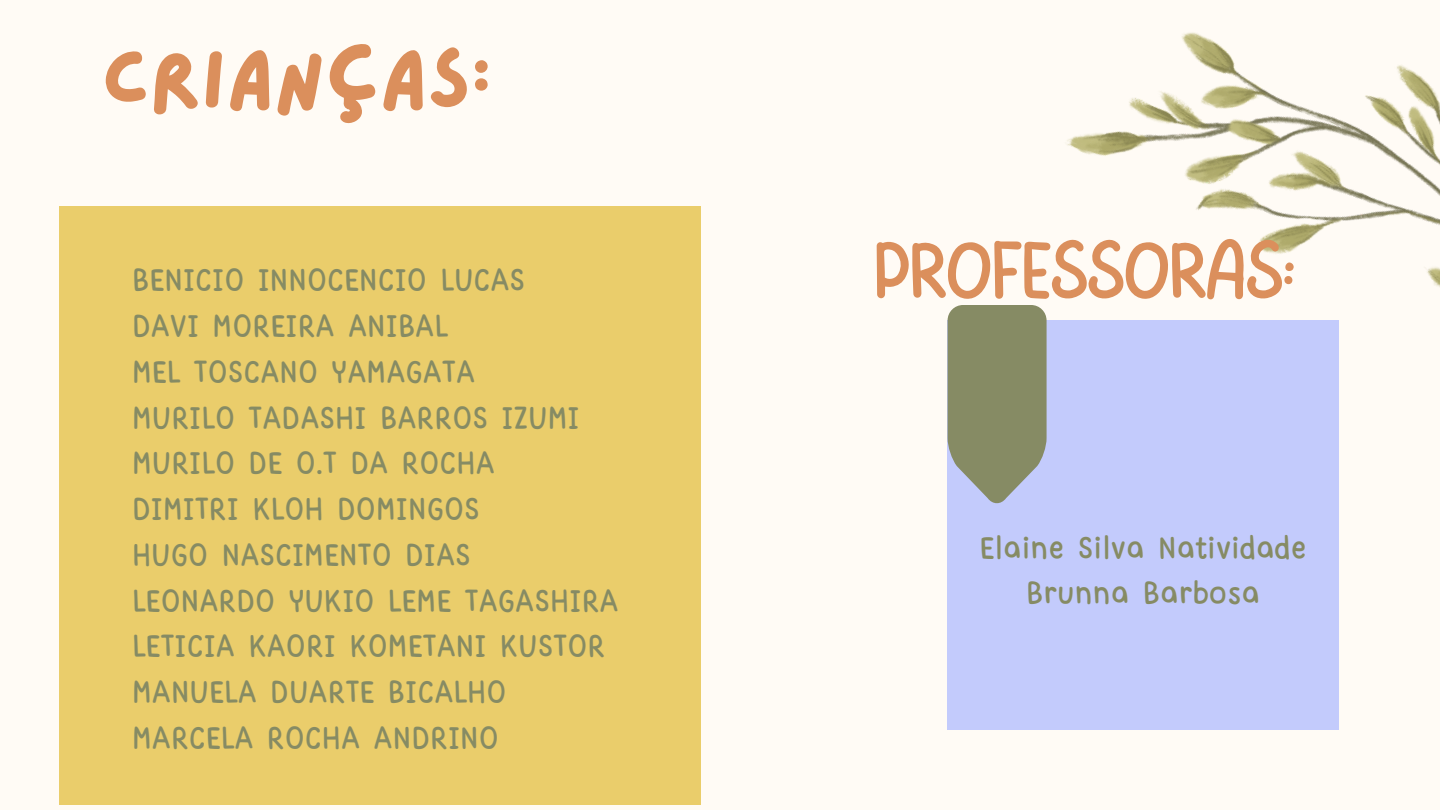
<style>
.page{position:relative;width:1440px;height:810px;background:#fffbf5}
.page>*{position:absolute;margin:0;border:0;box-sizing:border-box;transform-origin:0 0}
.t1{font:82px "FEELFREE Regular";color:#db8f5c}
.t2{font:82px "Lazydog";color:#db8f5c}
.t3{font:33.2px/45.8px "Yvesyvesdrawing";color:#868b64}
</style>
<div class="page">
<div style="left:60px;top:206px;width:641px;height:599px;background:#eacd6b"></div>
<div style="left:948px;top:320px;width:391px;height:409px;background:#c3cbfc"></div>
<svg style="left:948px;top:305px;width:99px;height:199px;background:#8d9376"></svg>
<img style="left:1067px;top:32px;width:373px;height:255px">
<p class="t2" style="left:102px;top:38px;width:392px">CRIANÇAS:</p>
<p class="t3" style="left:132px;top:260px;width:395px">BENICIO INNOCENCIO LUCAS</p>
<p class="t3" style="left:132px;top:306px;width:318px">DAVI MOREIRA ANIBAL</p>
<p class="t3" style="left:132px;top:352px;width:345px">MEL TOSCANO YAMAGATA</p>
<p class="t3" style="left:132px;top:397px;width:449px">MURILO TADASHI BARROS IZUMI</p>
<p class="t3" style="left:132px;top:443px;width:365px">MURILO DE O.T DA ROCHA<br>DIMITRI KLOH DOMINGOS</p>
<p class="t3" style="left:132px;top:535px;width:340px">HUGO NASCIMENTO DIAS</p>
<p class="t3" style="left:132px;top:580px;width:488px">LEONARDO YUKIO LEME TAGASHIRA</p>
<p class="t3" style="left:132px;top:626px;width:475px">LETICIA KAORI KOMETANI KUSTOR</p>
<p class="t3" style="left:132px;top:672px;width:376px">MANUELA DUARTE BICALHO</p>
<p class="t3" style="left:132px;top:718px;width:369px">MARCELA ROCHA ANDRINO</p>
<p class="t1" style="left:874px;top:233px;width:423px">PROFESSORAS:</p>
<p class="t3" style="left:980px;top:528px;width:329px">Elaine Silva Natividade</p>
<p class="t3" style="left:1026px;top:573px;width:235px">Brunna Barbosa</p>
</div>
